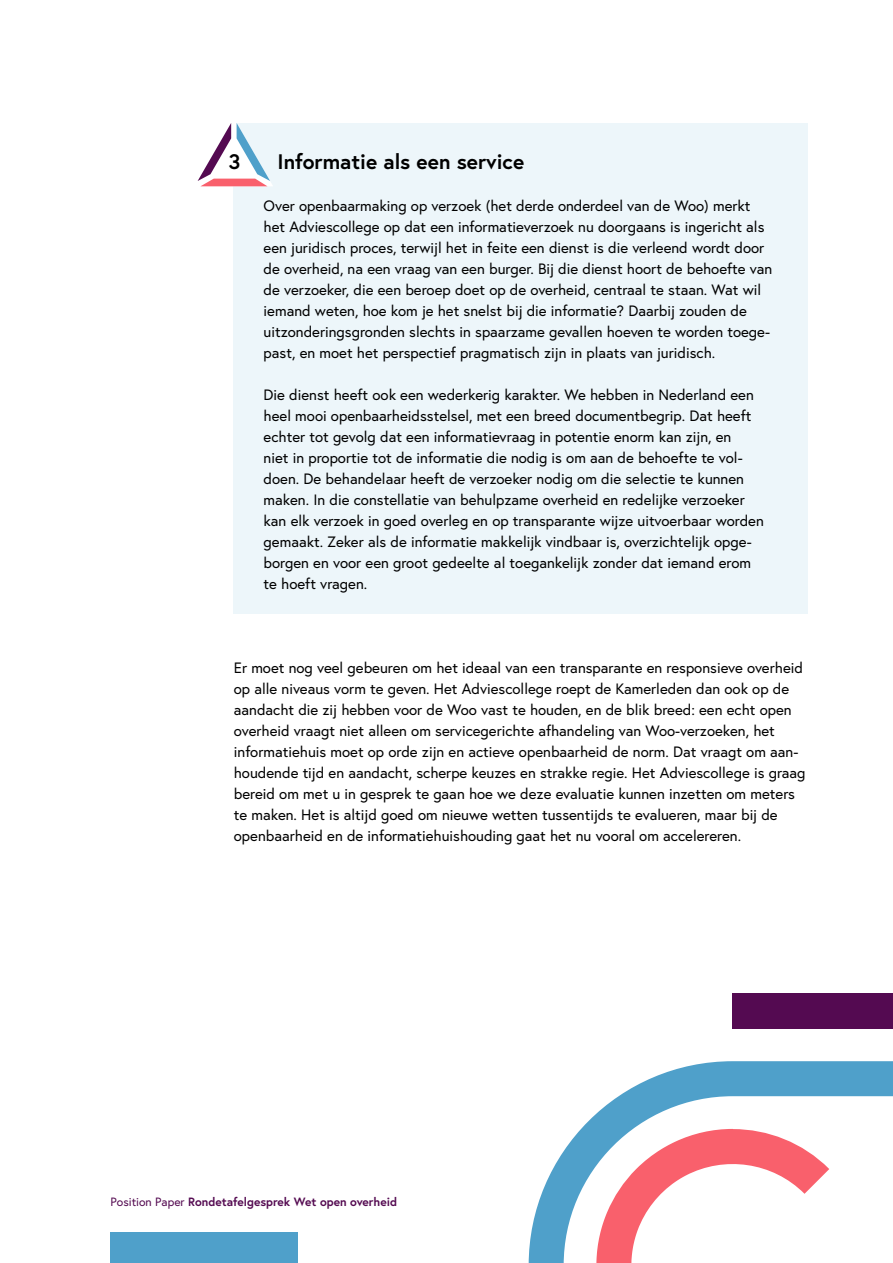
<style>
.page{position:relative;width:893px;height:1263px;background:#fff}
.page>*{position:absolute;margin:0;border:0;box-sizing:border-box;transform-origin:0 0}
.H2_-_Kaderkopje_blauw{font:700 21px "Europa";color:#000}
.P_-_Kader_plat_blauw{font:15px/21px "Europa";color:#000}
.P_-_Plat{font:15px/21px "Europa";color:#000}
.t1{font:700 12px "Europa";color:#540a51}
.s1{font-weight:400}
</style>
<div class="page">
<div style="left:111px;top:1233px;width:187px;height:30px;background:#4fa0ca"></div>
<div style="left:234px;top:123px;width:574px;height:491px;background:#edf6fa"></div>
<svg style="left:197px;top:123px;width:76px;height:63px"></svg>
<svg style="left:529px;top:1061px;width:364px;height:202px"></svg>
<div style="left:733px;top:993px;width:160px;height:35px;background:#540a51"></div>
<svg style="left:596px;top:1129px;width:273px;height:134px"></svg>
<h2 class="H2_-_Kaderkopje_blauw" style="left:228px;top:147px;width:13px">3</h2>
<h2 class="H2_-_Kaderkopje_blauw" style="left:277px;top:147px;width:248px">Informatie als een service</h2>
<p class="P_-_Kader_plat_blauw" style="left:264px;top:195px;width:510px">Over openbaarmaking op verzoek (het derde onderdeel van de Woo) merkt het Adviescollege op dat een informatieverzoek nu doorgaans is ingericht als een juridisch proces, terwijl het in feite een dienst is die verleend wordt door de overheid, na een vraag van een burger. Bij die dienst hoort de behoefte van de verzoeker, die een beroep doet op de overheid, centraal te staan. Wat wil iemand weten, hoe kom je het snelst bij die informatie? Daarbij zouden de uitzonderingsgronden slechts in spaarzame gevallen hoeven te worden toege&shy;past, en moet het perspectief pragmatisch zijn in plaats van juridisch.</p>
<p class="P_-_Kader_plat_blauw" style="left:264px;top:384px;width:502px">Die dienst heeft ook een wederkerig karakter. We hebben in Nederland een heel mooi openbaarheidsstelsel, met een breed documentbegrip. Dat heeft echter tot gevolg dat een informatievraag in potentie enorm kan zijn, en<br>niet in proportie tot de informatie die nodig is om aan de behoefte te vol&shy;doen. De behandelaar heeft de verzoeker nodig om die selectie te kunnen maken. In die constellatie van behulpzame overheid en redelijke verzoeker kan elk verzoek in goed overleg en op transparante wijze uitvoerbaar worden gemaakt. Zeker als de informatie makkelijk vindbaar is, overzichtelijk opge&shy;borgen en voor een groot gedeelte al toegankelijk zonder dat iemand erom te hoeft vragen.</p>
<p class="P_-_Plat" style="left:234px;top:657px;width:573px">Er moet nog veel gebeuren om het ideaal van een transparante en responsieve overheid op alle niveaus vorm te geven. Het Adviescollege roept de Kamerleden dan ook op de aandacht die zij hebben voor de Woo vast te houden, en de blik breed: een echt open overheid vraagt niet alleen om servicegerichte afhandeling van Woo-verzoeken, het informatiehuis moet op orde zijn en actieve openbaarheid de norm. Dat vraagt om aan&shy;houdende tijd en aandacht, scherpe keuzes en strakke regie. Het Adviescollege is graag bereid om met u in gesprek te gaan hoe we deze evaluatie kunnen inzetten om meters te maken. Het is altijd goed om nieuwe wetten tussentijds te evalueren, maar bij de openbaarheid en de informatiehuishouding gaat het nu vooral om accelereren.</p>
<p class="t1" style="left:111px;top:1194px;width:288px"><span class="s1">Position Paper</span> Rondetafelgesprek Wet open overheid</p>
</div>
